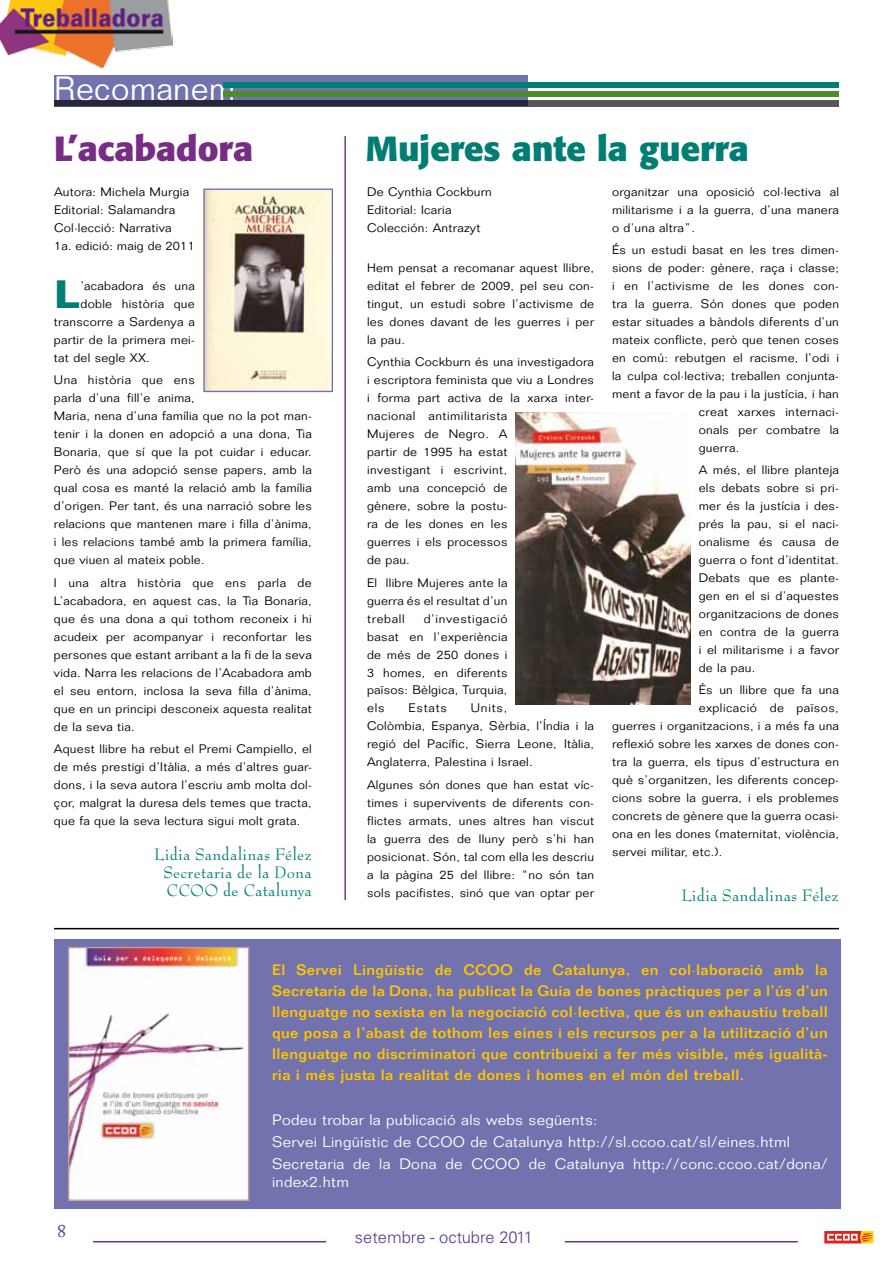
<style>
.page{position:relative;width:893px;height:1263px;background:#fff}
.page>*{position:absolute;margin:0;border:0;box-sizing:border-box;transform-origin:0 0}
.t1{font:700 38.7px "Folio";color:#017e74;scale:1.06 1}
.t2{font:700 34.5px "Formata";color:#017e74}
.t3{font:700 34.5px "Formata";color:#782d85}
.t4{font:300 33px "Folio";letter-spacing:.01em;color:#fff}
.t5{font:18px/18px "Bernhard Modern";letter-spacing:.01em;color:#017e74;text-align:justify}
.t6{font:18px "Adobe Caslon Pro";color:#59368a}
.t7{font:300 16.5px "Univers";color:#59368a}
.t8{font:500 14.85px/21px "Folio";letter-spacing:.02em;color:#fdc600;text-align:justify;scale:1.06 1}
.t9{font:300 14.85px/22.2px "Folio";letter-spacing:.02em;color:#fff;scale:1.06 1}
.t10{font:300 12.15px/18px "Folio";letter-spacing:.02em;color:#000;text-align:justify;scale:1.06 1}
</style>
<div class="page">
<hr style="left:93px;top:1241px;width:233px;height:1px;background:#673388">
<hr style="left:565px;top:1241px;width:233px;height:1px;background:#673388">
<img style="left:0;top:0;width:173px;height:69px">
<svg style="left:825px;top:1231px;width:48px;height:12px"></svg>
<div style="left:54px;top:940px;width:786px;height:269px;background:#7272af"></div>
<div style="left:54px;top:75px;width:473px;height:31px;background:#7272af"></div>
<svg style="left:54px;top:100px;width:785px;height:7px;background:#3d3d48"></svg>
<div style="left:224px;top:83px;width:615px;height:5px;background:#017e74"></div>
<div style="left:224px;top:91px;width:615px;height:5px;background:#4b8d2a"></div>
<hr style="left:54px;top:928px;width:785px;height:1px;background:#000">
<hr style="left:344px;top:136px;width:2px;height:764px;background:#713c8d">
<img style="left:205px;top:191px;width:126px;height:199px">
<div style="left:203px;top:189px;width:130px;height:203px;border:1px solid #7272af"></div>
<img style="left:70px;top:949px;width:177px;height:250px">
<div style="left:68px;top:947px;width:181px;height:254px;border:1px solid #c99e99"></div>
<img style="left:516px;top:412px;width:174px;height:293px">
<h3 class="t4" style="left:54px;top:69px;width:183px">Recomanem</h3>
<h2 class="t3" style="left:54px;top:127px;width:201px">L’acabadora</h2>
<p class="t10" style="left:54px;top:183px;width:134px;text-align:left">Autora: Michela Murgia<br>Editorial: Salamandra<br>Col·lecció: Narrativa<br>1a. edició: maig de 2011</p>
<h1 class="t1" style="left:54px;top:270px;width:26px">L</h1>
<p class="t10" style="left:80px;top:277px;width:109px">’acabadora és una</p>
<p class="t10" style="left:80px;top:295px;width:109px">doble història que</p>
<p class="t10" style="left:54px;top:313px;width:134px">transcorre a Sardenya a</p>
<p class="t10" style="left:54px;top:331px;width:134px">partir de la primera mei-</p>
<p class="t10" style="left:54px;top:349px;width:92px">tat del segle XX.</p>
<p class="t10" style="left:54px;top:371px;width:245px;text-align:left">Una història que ens<br>parla d’una fill’e anima,<br>Maria, nena d’una família que no la pot man&shy;tenir i la donen en adopció a una dona, Tia Bonaria, que sí que la pot cuidar i educar.<br>Però és una adopció sense papers, amb la qual cosa es manté la relació amb la família d’origen. Per tant, és una narració sobre les relacions que mantenen mare i filla d’ànima, i les relacions també amb la primera família, que viuen al mateix poble.</p>
<p class="t10" style="left:54px;top:573px;width:245px">I una altra història que ens parla de L’acabadora, en aquest cas, la Tia Bonaria, que és una dona a qui tothom reconeix i hi acudeix per acompanyar i reconfortar les persones que estant arribant a la fi de la seva vida. Narra les relacions de l’Acabadora amb el seu entorn, inclosa la seva filla d’ànima, que en un principi desconeix aquesta realitat de la seva tia.</p>
<p class="t10" style="left:54px;top:739px;width:245px">Aquest llibre ha rebut el Premi Campiello, el de més prestigi d’Itàlia, a més d’altres guar&shy;dons, i la seva autora l’escriu amb molta dol&shy;çor, malgrat la duresa dels temes que tracta, que fa que la seva lectura sigui molt grata.</p>
<h3 class="t5" style="left:163px;top:845px;width:150px;text-indent:-9px">Lidia Sandalinas Félez Secretaria de la Dona CCOO de Catalunya</h3>
<h2 class="t2" style="left:366px;top:127px;width:385px">Mujeres ante la guerra</h2>
<p class="t10" style="left:367px;top:183px;width:119px;text-align:left">De Cynthia Cockburn<br>Editorial: Icaria<br>Colección: Antrazyt</p>
<p class="t10" style="left:367px;top:259px;width:216px">Hem pensat a recomanar aquest llibre, editat el febrer de 2009, pel seu con&shy;tingut, un estudi sobre l’activisme de les dones davant de les guerres i per la pau.</p>
<p class="t10" style="left:367px;top:353px;width:216px;text-align:left">Cynthia Cockburn és una investigadora i escriptora feminista que viu a Londres i forma part activa de la xarxa inter&shy;nacional antimilitarista<br>Mujeres de Negro. A<br>partir de 1995 ha estat<br>investigant i escrivint,<br>amb una concepció de<br>gènere, sobre la postu-<br>ra de les dones en les<br>guerres i els processos<br>de pau.</p>
<p class="t10" style="left:367px;top:573px;width:134px">El llibre Mujeres ante la guerra és el resultat d’un treball</p>
<p class="t10" style="left:367px;top:609px;width:134px;text-indent:57px">d’investigació basat en l’experiència de més de 250 dones i 3 homes, en diferents països: Bèlgica, Turquia, els</p>
<p class="t10" style="left:367px;top:699px;width:216px;text-align:left;text-indent:104px">Units,<br>Colòmbia, Espanya, Sèrbia, l’Índia i la regió del Pacífic, Sierra Leone, Itàlia,<br>Anglaterra, Palestina i Israel.</p>
<p class="t10" style="left:367px;top:775px;width:216px">Algunes són dones que han estat víc&shy;times i supervivents de diferents con&shy;flictes armats, unes altres han viscut la guerra des de lluny però s’hi han posicionat. Són, tal com ella les descriu a la pàgina 25 del llibre: “no són tan sols pacifistes, sinó que van optar per</p>
<p class="t10" style="left:409px;top:699px;width:38px">Estats</p>
<p class="t10" style="left:612px;top:182px;width:216px">organitzar una oposició col·lectiva al militarisme i a la guerra, d’una manera o d’una altra”.</p>
<p class="t10" style="left:612px;top:241px;width:216px">És un estudi basat en les tres dimen-</p>
<p class="t10" style="left:612px;top:259px;width:216px">sions de poder: gènere, raça i classe;</p>
<p class="t10" style="left:612px;top:277px;width:216px">i en l’activisme de les dones con-</p>
<p class="t10" style="left:612px;top:295px;width:216px">tra la guerra. Són dones que poden</p>
<p class="t10" style="left:612px;top:313px;width:216px">estar situades a bàndols diferents d’un</p>
<p class="t10" style="left:612px;top:331px;width:216px">mateix conflicte, però que tenen coses</p>
<p class="t10" style="left:612px;top:349px;width:216px">en comú: rebutgen el racisme, l’odi i</p>
<p class="t10" style="left:612px;top:367px;width:216px">la culpa col·lectiva; treballen conjunta-</p>
<p class="t10" style="left:612px;top:385px;width:216px">ment a favor de la pau i la justícia, i han</p>
<p class="t10" style="left:699px;top:403px;width:134px">creat xarxes internaci-</p>
<p class="t10" style="left:699px;top:421px;width:134px">onals per combatre la</p>
<p class="t10" style="left:699px;top:439px;width:40px">guerra.</p>
<p class="t10" style="left:699px;top:461px;width:134px">A més, el llibre planteja els debats sobre si pri&shy;mer és la justícia i des&shy;prés la pau, si el naci&shy;onalisme és causa de guerra o font d’identitat.<br>Debats que es plante&shy;gen en el si d’aquestes organitzacions de dones en contra de la guerra i el militarisme i a favor de la pau.</p>
<p class="t10" style="left:699px;top:681px;width:134px">És un llibre que fa una</p>
<p class="t10" style="left:699px;top:699px;width:134px">explicació de països,</p>
<p class="t10" style="left:612px;top:717px;width:216px">guerres i organitzacions, i a més fa una</p>
<p class="t10" style="left:612px;top:735px;width:216px">reflexió sobre les xarxes de dones con-</p>
<p class="t10" style="left:612px;top:753px;width:216px">tra la guerra, els tipus d’estructura en</p>
<p class="t10" style="left:612px;top:771px;width:216px">què s’organitzen, les diferents concep-</p>
<p class="t10" style="left:612px;top:789px;width:216px">cions sobre la guerra, i els problemes</p>
<p class="t10" style="left:612px;top:807px;width:216px">concrets de gènere que la guerra ocasi-</p>
<p class="t10" style="left:612px;top:825px;width:216px">ona en les dones (maternitat, violència,</p>
<p class="t10" style="left:612px;top:843px;width:106px">servei militar, etc.).</p>
<h3 class="t5" style="left:681px;top:887px;width:159px">Lidia Sandalinas Félez</h3>
<p class="t8" style="left:272px;top:959px;width:526px">El Servei Lingüístic de CCOO de Catalunya, en col·laboració amb la Secretaria de la Dona, ha publicat la Guia de bones pràctiques per a l’ús d’un llenguatge no sexista en la negociació col·lectiva, que és un exhaustiu treball que posa a l’abast de tothom les eines i els recursos per a la utilització d’un llenguatge no discriminatori que contribueixi a fer més visible, més igualità&shy;ria i més justa la realitat de dones i homes en el món del treball.</p>
<p class="t9" style="left:272px;top:1108px;width:526px">Podeu trobar la publicació als webs següents:<br>Servei Lingüístic de CCOO de Catalunya http://sl.ccoo.cat/sl/eines.html<br>Secretaria de la Dona de CCOO de Catalunya http://conc.ccoo.cat/dona/</p>
<p class="t9" style="left:272px;top:1171px;width:74px">index2.htm</p>
<h3 class="t6" style="left:57px;top:1220px;width:10px">8</h3>
<h3 class="t7" style="left:355px;top:1228px;width:180px">setembre - octubre 2011</h3>
</div>
